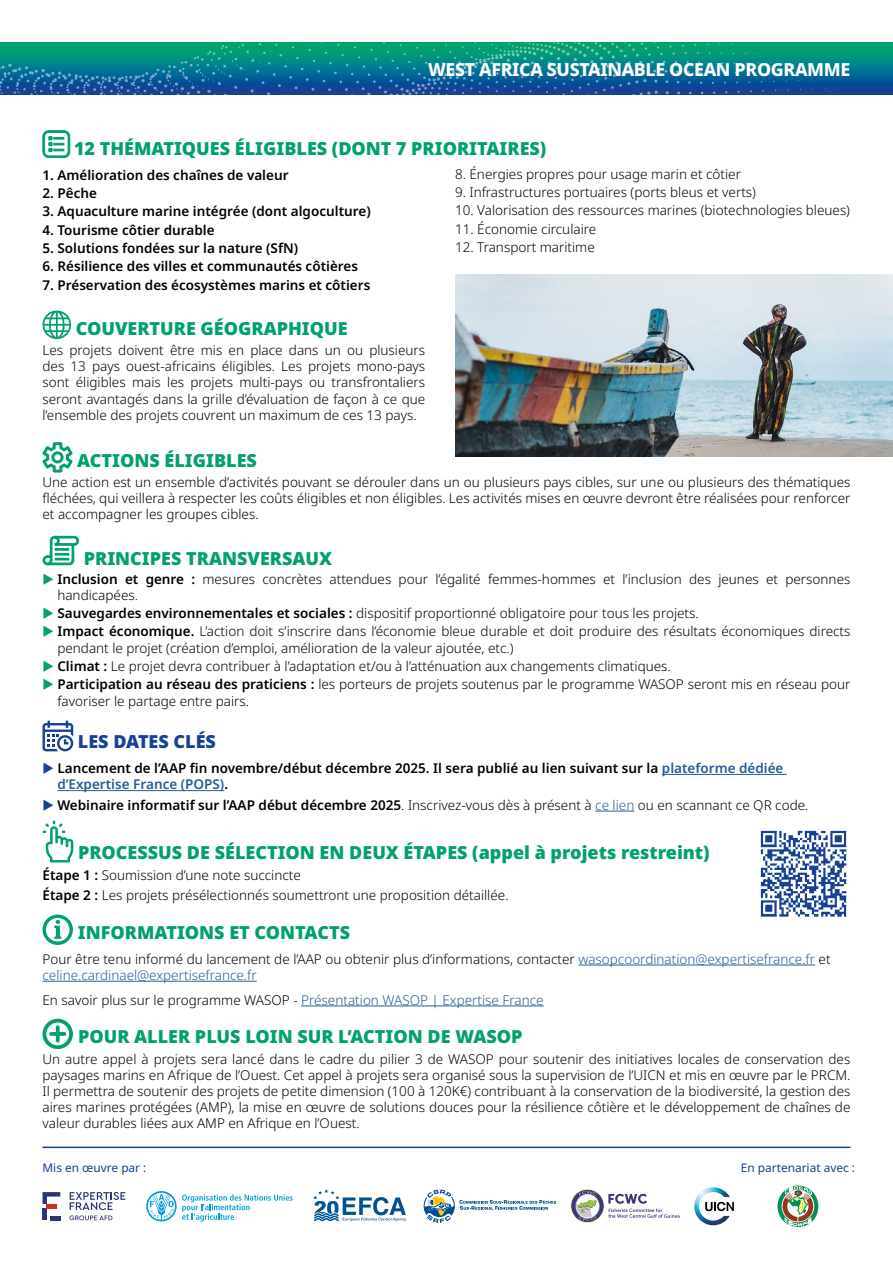
<style>
.page{position:relative;width:893px;height:1263px;background:#fff}
.page>*{position:absolute;margin:0;border:0;box-sizing:border-box;transform-origin:0 0}
.t1{font:900 18px "Noto Sans";color:#00a070}
.t2{font:800 18px "Noto Sans";letter-spacing:-.02em;color:#fff}
.t3{font:900 18px "Noto Sans";color:#164194}
.t4{font:300 13.5px/16.2px "Noto Sans";color:#000}
.t5{font:600 13.5px/16.2px "Noto Sans";color:#000}
.t6{font:300 13.5px "Noto Sans";color:#275b9b}
.t7{font:11.85px "Noto Sans";color:#164194}
.s1{color:#00a070}
.s2{font-weight:600}
.s3{color:#164194}
.s4{color:#275b9b}
.s5{color:#000}
</style>
<div class="page">
<hr style="left:662px;top:774px;width:125px;height:1px;background:#275b9b">
<hr style="left:57px;top:790px;width:167px;height:1px;background:#275b9b">
<hr style="left:595px;top:811px;width:39px;height:1px;background:#275b9b">
<hr style="left:578px;top:965px;width:237px;height:1px;background:#275b9b">
<hr style="left:43px;top:981px;width:214px;height:1px;background:#275b9b">
<hr style="left:301px;top:1005px;width:243px;height:1px;background:#275b9b">
<svg style="left:42px;top:130px;width:29px;height:28px"></svg>
<svg style="left:43px;top:310px;width:28px;height:29px"></svg>
<svg style="left:42px;top:442px;width:31px;height:31px"></svg>
<svg style="left:42px;top:535px;width:38px;height:31px"></svg>
<svg style="left:43px;top:721px;width:30px;height:30px"></svg>
<svg style="left:43px;top:820px;width:30px;height:42px"></svg>
<svg style="left:42px;top:914px;width:31px;height:31px"></svg>
<svg style="left:43px;top:1019px;width:30px;height:30px"></svg>
<hr style="left:43px;top:1146px;width:807px;height:2px;background:#164194">
<hr style="left:43px;top:1208px;width:4px;height:12px;background:#2b3477">
<svg style="left:43px;top:1192px;width:17px;height:12px"></svg>
<hr style="left:50px;top:1216px;width:10px;height:4px;background:#2b3477">
<hr style="left:47px;top:1204px;width:10px;height:4px;background:#cf2e1f">
<svg style="left:69px;top:1192px;width:56px;height:28px"></svg>
<svg style="left:570px;top:1189px;width:109px;height:34px"></svg>
<svg style="left:313px;top:1189px;width:93px;height:32px"></svg>
<svg style="left:694px;top:1187px;width:40px;height:38px"></svg>
<svg style="left:423px;top:1189px;width:133px;height:34px"></svg>
<svg style="left:777px;top:1185px;width:41px;height:42px"></svg>
<svg style="left:146px;top:1191px;width:147px;height:30px"></svg>
<svg style="left:0;top:43px;width:893px;height:52px;background:#0a778c"></svg>
<img style="left:760px;top:830px;width:87px;height:87px">
<img style="left:455px;top:275px;width:438px;height:181px">
<h1 class="t2" style="left:428px;top:56px;width:424px">WEST AFRICA SUSTAINABLE OCEAN PROGRAMME</h1>
<h1 class="t1" style="left:75px;top:135px;width:473px">12 THÉMATIQUES ÉLIGIBLES (DONT 7 PRIORITAIRES)</h1>
<p class="t5" style="left:43px;top:167px;width:248px">1. Amélioration des chaînes de valeur</p>
<p class="t5" style="left:43px;top:185px;width:56px">2. Pêche</p>
<p class="t5" style="left:43px;top:204px;width:330px">3. Aquaculture marine intégrée (dont algoculture)</p>
<p class="t5" style="left:43px;top:222px;width:174px">4. Tourisme côtier durable</p>
<p class="t5" style="left:43px;top:240px;width:257px">5. Solutions fondées sur la nature (SfN)</p>
<p class="t5" style="left:43px;top:259px;width:317px">6. Résilience des villes et communautés côtières</p>
<p class="t5" style="left:43px;top:277px;width:329px">7. Préservation des écosystèmes marins et côtiers</p>
<h1 class="t1" style="left:76px;top:314px;width:273px">COUVERTURE GÉOGRAPHIQUE</h1>
<p class="t4" style="left:43px;top:342px;width:384px;text-align:justify">Les projets doivent être mis en place dans un ou plusieurs des 13 pays ouest-africains éligibles. Les projets mono-pays sont éligibles mais les projets multi-pays ou transfrontaliers seront avantagés dans la grille d’évaluation de façon à ce que l’ensemble des projets couvrent un maximum de ces 13 pays.</p>
<h1 class="t1" style="left:77px;top:446px;width:181px">ACTIONS ÉLIGIBLES</h1>
<p class="t4" style="left:43px;top:474px;width:809px;text-align:justify">Une action est un ensemble d’activités pouvant se dérouler dans un ou plusieurs pays cibles, sur une ou plusieurs des thématiques fléchées, qui veillera à respecter les coûts éligibles et non éligibles. Les activités mises en œuvre devront être réalisées pour renforcer et accompagner les groupes cibles.</p>
<h1 class="t1" style="left:84px;top:545px;width:250px">PRINCIPES TRANSVERSAUX</h1>
<p class="t4" style="left:57px;top:571px;width:795px;text-indent:-15px"><span class="s1">◆</span> <span class="s2">Inclusion et genre :</span> mesures concrètes attendues pour l’égalité femmes-hommes et l’inclusion des jeunes et personnes handicapées.</p>
<p class="t4" style="left:43px;top:605px;width:658px"><span class="s1">◆</span> <span class="s2">Sauvegardes environnementales et sociales :</span> dispositif proportionné obligatoire pour tous les projets.</p>
<p class="t4" style="left:57px;top:624px;width:795px;text-indent:-15px"><span class="s1">◆</span> <span class="s2">Impact économique.</span> L’action doit s’inscrire dans l’économie bleue durable et doit produire des résultats économiques directs pendant le projet (création d’emploi, amélioration de la valeur ajoutée, etc.)</p>
<p class="t4" style="left:43px;top:658px;width:630px"><span class="s1">◆</span> <span class="s2">Climat :</span> Le projet devra contribuer à l’adaptation et/ou à l’atténuation aux changements climatiques.</p>
<p class="t4" style="left:57px;top:677px;width:795px;text-indent:-15px"><span class="s1">◆</span> <span class="s2">Participation au réseau des praticiens :</span> les porteurs de projets soutenus par le programme WASOP seront mis en réseau pour favoriser le partage entre pairs.</p>
<h1 class="t3" style="left:78px;top:728px;width:140px">LES DATES CLÉS</h1>
<p class="t5" style="left:57px;top:760px;width:727px;text-indent:-15px"><span class="s3">◆</span> Lancement de l’AAP fin novembre/début décembre 2025. Il sera publié au lien suivant sur la <span class="s4">plateforme dédiée d’Expertise France (POPS)</span>.</p>
<p class="t4" style="left:43px;top:797px;width:767px"><span class="s3">◆</span> <span class="s2">Webinaire informatif sur l’AAP début décembre 2025</span>. Inscrivez-vous dès à présent à <span class="s4">ce lien</span> ou en scannant ce QR code.</p>
<h1 class="t1" style="left:78px;top:839px;width:633px">PROCESSUS DE SÉLECTION EN DEUX ÉTAPES (appel à projets restreint)</h1>
<p class="t4" style="left:43px;top:865px;width:468px;line-height:20.4px"><span class="s2">Étape 1 :</span> Soumission d’une note succincte<br><span class="s2">Étape 2 :</span> Les projets présélectionnés soumettront une proposition détaillée.</p>
<h1 class="t1" style="left:78px;top:919px;width:274px">INFORMATIONS ET CONTACTS</h1>
<p class="t4" style="left:43px;top:951px;width:790px">Pour être tenu informé du lancement de l’AAP ou obtenir plus d’informations, contacter <span class="s4">wasopcoordination@expertisefrance.fr</span> et <span class="s4">celine.cardinael@expertisefrance.fr</span></p>
<p class="t6" style="left:43px;top:990px;width:503px"><span class="s5">En savoir plus sur le programme WASOP -</span> Présentation WASOP | Expertise France</p>
<h1 class="t1" style="left:78px;top:1023px;width:446px">POUR ALLER PLUS LOIN SUR L’ACTION DE WASOP</h1>
<p class="t4" style="left:43px;top:1051px;width:809px;text-align:justify">Un autre appel à projets sera lancé dans le cadre du pilier 3 de WASOP pour soutenir des initiatives locales de conservation des paysages marins en Afrique de l’Ouest. Cet appel à projets sera organisé sous la supervision de l’UICN et mis en œuvre par le PRCM.<br>Il permettra de soutenir des projets de petite dimension (100 à 120K€) contribuant à la conservation de la biodiversité, la gestion des aires marines protégées (AMP), la mise en œuvre de solutions douces pour la résilience côtière et le développement de chaînes de valeur durables liées aux AMP en Afrique en l’Ouest.</p>
<p class="t7" style="left:43px;top:1159px;width:105px">Mis en œuvre par :</p>
<p class="t7" style="left:741px;top:1159px;width:116px">En partenariat avec :</p>
<p class="t4" style="left:455px;top:166px;width:287px">8. Énergies propres pour usage marin et côtier</p>
<p class="t4" style="left:455px;top:184px;width:302px">9. Infrastructures portuaires (ports bleus et verts)</p>
<p class="t4" style="left:455px;top:203px;width:397px">10. Valorisation des ressources marines (biotechnologies bleues)</p>
<p class="t4" style="left:455px;top:221px;width:143px">11. Économie circulaire</p>
<p class="t4" style="left:455px;top:239px;width:141px">12. Transport maritime</p>
</div>
